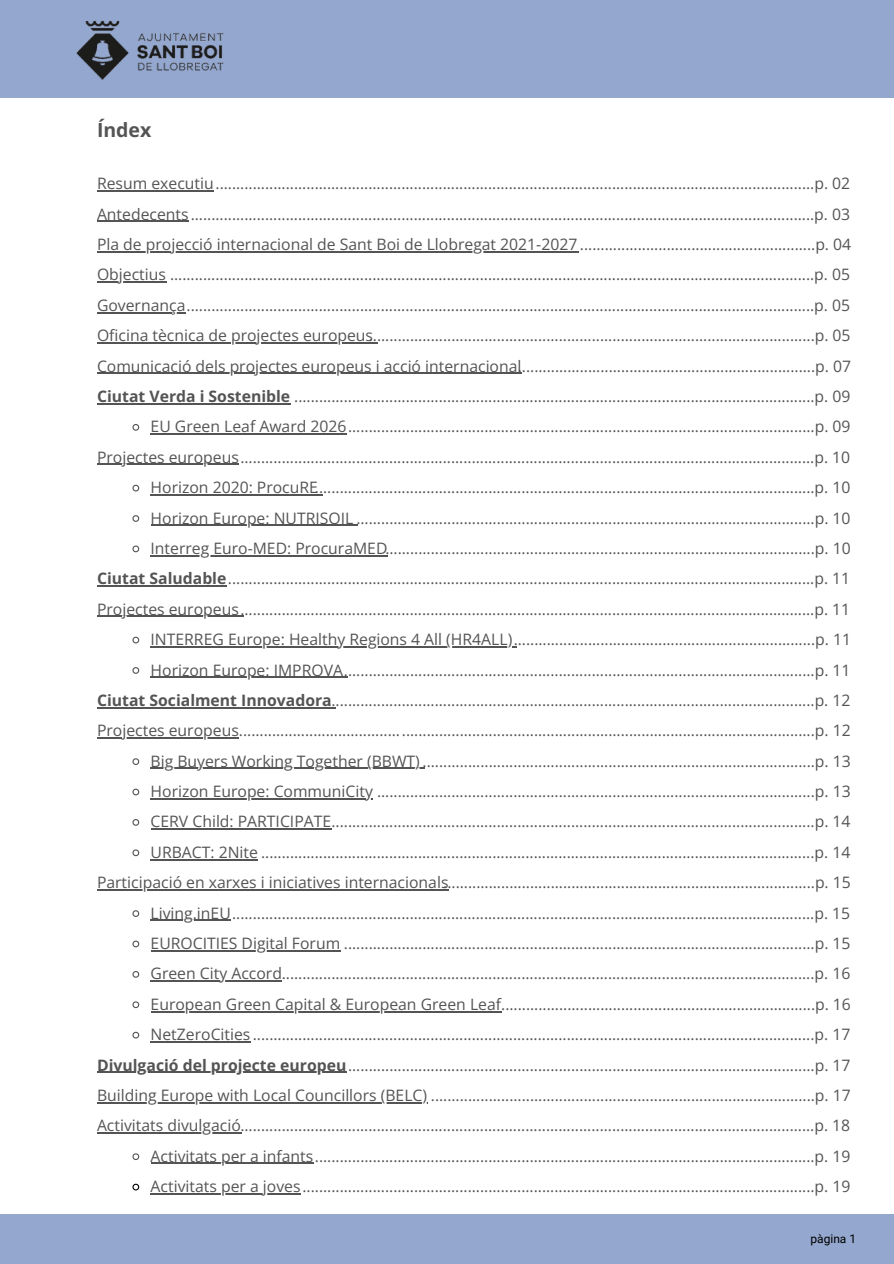
<style>
.page{position:relative;width:894px;height:1264px;background:#fff}
.page>*{position:absolute;margin:0;border:0;box-sizing:border-box;transform-origin:0 0}
.t1{font:700 19.5px "Open Sans";color:#545454}
.t2{font:15.75px/30.3px "Open Sans";color:#545454;text-align:right}
.t3{font:700 15.75px "Open Sans";color:#545454}
.t4{font:12px "Roboto";color:#000}
.s1{font-weight:700}
</style>
<div class="page">
<div style="left:0;top:0;width:893px;height:97px;background:#94a7ce"></div>
<hr style="left:97px;top:190px;width:117px;height:1px;background:#545454">
<hr style="left:97px;top:221px;width:92px;height:1px;background:#545454">
<hr style="left:97px;top:251px;width:481px;height:1px;background:#545454">
<hr style="left:97px;top:281px;width:69px;height:2px;background:#545454">
<hr style="left:97px;top:312px;width:88px;height:1px;background:#545454">
<hr style="left:97px;top:342px;width:276px;height:1px;background:#545454">
<hr style="left:97px;top:373px;width:425px;height:1px;background:#545454">
<hr style="left:97px;top:403px;width:193px;height:1px;background:#545454">
<svg style="left:132px;top:424px;width:8px;height:7px"></svg>
<hr style="left:150px;top:433px;width:196px;height:1px;background:#545454">
<hr style="left:97px;top:464px;width:142px;height:1px;background:#545454">
<svg style="left:132px;top:484px;width:8px;height:8px"></svg>
<hr style="left:150px;top:494px;width:168px;height:1px;background:#545454">
<svg style="left:132px;top:515px;width:8px;height:7px"></svg>
<hr style="left:150px;top:524px;width:203px;height:2px;background:#545454">
<svg style="left:132px;top:545px;width:8px;height:8px"></svg>
<hr style="left:150px;top:555px;width:237px;height:1px;background:#545454">
<hr style="left:97px;top:585px;width:129px;height:1px;background:#545454">
<hr style="left:97px;top:616px;width:142px;height:1px;background:#545454">
<svg style="left:132px;top:636px;width:8px;height:8px"></svg>
<hr style="left:150px;top:646px;width:362px;height:1px;background:#545454">
<svg style="left:132px;top:667px;width:8px;height:7px"></svg>
<hr style="left:150px;top:676px;width:193px;height:1px;background:#545454">
<hr style="left:97px;top:707px;width:235px;height:1px;background:#545454">
<hr style="left:97px;top:737px;width:142px;height:1px;background:#545454">
<svg style="left:132px;top:758px;width:8px;height:7px"></svg>
<hr style="left:150px;top:767px;width:270px;height:2px;background:#545454">
<svg style="left:132px;top:788px;width:8px;height:8px"></svg>
<hr style="left:150px;top:798px;width:223px;height:1px;background:#545454">
<svg style="left:132px;top:819px;width:8px;height:7px"></svg>
<hr style="left:150px;top:828px;width:181px;height:1px;background:#545454">
<svg style="left:132px;top:849px;width:8px;height:8px"></svg>
<hr style="left:150px;top:859px;width:108px;height:1px;background:#545454">
<hr style="left:97px;top:889px;width:352px;height:1px;background:#545454">
<svg style="left:132px;top:910px;width:8px;height:7px"></svg>
<hr style="left:150px;top:919px;width:81px;height:1px;background:#545454">
<svg style="left:132px;top:940px;width:8px;height:8px"></svg>
<hr style="left:150px;top:950px;width:190px;height:1px;background:#545454">
<svg style="left:132px;top:971px;width:8px;height:7px"></svg>
<hr style="left:150px;top:980px;width:132px;height:1px;background:#545454">
<svg style="left:132px;top:1001px;width:8px;height:7px"></svg>
<hr style="left:150px;top:1010px;width:351px;height:2px;background:#545454">
<svg style="left:132px;top:1031px;width:8px;height:8px"></svg>
<hr style="left:150px;top:1041px;width:100px;height:1px;background:#545454">
<hr style="left:97px;top:1071px;width:249px;height:1px;background:#545454">
<hr style="left:97px;top:1102px;width:330px;height:1px;background:#545454">
<hr style="left:97px;top:1132px;width:144px;height:1px;background:#545454">
<svg style="left:132px;top:1153px;width:8px;height:7px"></svg>
<hr style="left:150px;top:1162px;width:163px;height:1px;background:#545454">
<svg style="left:132px;top:1183px;width:8px;height:8px"></svg>
<hr style="left:150px;top:1193px;width:151px;height:1px;background:#545454">
<img style="left:76px;top:21px;width:148px;height:59px">
<div style="left:0;top:1213px;width:893px;height:50px;background:#94a7ce"></div>
<p class="t1" style="left:97px;top:116px;width:56px">Índex</p>
<h1 class="t2" style="left:97px;top:168px;width:754px;text-align:left">Resum executiu.................................................................................................................................................p. 02<br>Antedecents.......................................................................................................................................................p. 03</h1>
<h2 class="t2" style="left:97px;top:229px;width:755px">Pla de projecció internacional de Sant Boi de Llobregat 2021-2027 .........................................................p. 04</h2>
<p class="t2" style="left:97px;top:259px;width:754px">Objectius ............................................................................................................................................................p. 05</p>
<h2 class="t2" style="left:97px;top:289px;width:754px">Governança........................................................................................................................................................p. 05</h2>
<p class="t2" style="left:97px;top:320px;width:277px">Oficina tècnica de projectes europeus</p>
<p class="t2" style="left:97px;top:350px;width:426px">Comunicació dels projectes europeus i acció internacional</p>
<p class="t2" style="left:97px;top:381px;width:754px"><span class="s1">Ciutat Verda i Sostenible</span> ..............................................................................................................................p. 09</p>
<p class="t2" style="left:150px;top:411px;width:701px">EU Green Leaf Award 2026.................................................................................................................p. 09</p>
<p class="t2" style="left:97px;top:441px;width:754px">Projectes europeus...........................................................................................................................................p. 10</p>
<h2 class="t2" style="left:150px;top:472px;width:169px">Horizon 2020: ProcuRE</h2>
<p class="t2" style="left:150px;top:502px;width:701px">Horizon Europe: NUTRISOIL ...............................................................................................................p. 10</p>
<p class="t2" style="left:150px;top:532px;width:701px">Interreg Euro-MED: ProcuraMED........................................................................................................p. 10</p>
<h2 class="t2" style="left:97px;top:563px;width:754px"><span class="s1">Ciutat Saludable</span>..............................................................................................................................................p. 11</h2>
<p class="t2" style="left:97px;top:593px;width:755px">Projectes europeus...........................................................................................................................................p. 11<br>INTERREG Europe: Healthy Regions 4 All (HR4ALL).........................................................................p. 11</p>
<p class="t2" style="left:150px;top:654px;width:701px">Horizon Europe: IMPROVA..................................................................................................................p. 11</p>
<p class="t3" style="left:97px;top:689px;width:236px">Ciutat Socialment Innovadora</p>
<h2 class="t2" style="left:97px;top:715px;width:755px">Projectes europeus...........................................................................................................................................p. 12<br>Big Buyers Working Together (BBWT) ...............................................................................................p. 13</h2>
<p class="t2" style="left:150px;top:775px;width:701px">Horizon Europe: CommuniCity ..........................................................................................................p. 13</p>
<p class="t2" style="left:150px;top:806px;width:701px">CERV Child: PARTICIPATE.....................................................................................................................p. 14</p>
<p class="t2" style="left:150px;top:836px;width:701px">URBACT: 2Nite ......................................................................................................................................p. 14</p>
<p class="t2" style="left:97px;top:867px;width:353px">Participació en xarxes i iniciatives internacionals</p>
<p class="t2" style="left:150px;top:897px;width:701px">Living.inEU.............................................................................................................................................p. 15</p>
<h2 class="t2" style="left:150px;top:927px;width:701px">EUROCITIES Digital Forum ..................................................................................................................p. 15</h2>
<p class="t2" style="left:150px;top:958px;width:701px">Green City Accord.................................................................................................................................p. 16</p>
<p class="t2" style="left:150px;top:988px;width:701px">European Green Capital &amp; European Green Leaf............................................................................p. 16</p>
<h2 class="t2" style="left:150px;top:1018px;width:701px">NetZeroCities........................................................................................................................................p. 17</h2>
<p class="t2" style="left:97px;top:1049px;width:754px"><span class="s1">Divulgació del projecte europeu</span>.................................................................................................................p. 17</p>
<p class="t2" style="left:97px;top:1079px;width:755px">Building Europe with Local Councillors (BELC) .............................................................................................p. 17</p>
<p class="t2" style="left:150px;top:1110px;width:701px;text-align:justify;text-indent:-54px">Activitats divulgació...........................................................................................................................................p. 18<br>Activitats per a infants.........................................................................................................................p. 19<br>Activitats per a joves............................................................................................................................p. 19</p>
<p class="t2" style="left:368px;top:320px;width:483px">............................................................................................................p. 05 ........................................................................p. 07</p>
<p class="t2" style="left:315px;top:472px;width:537px">.........................................................................................................................p. 10</p>
<p class="t2" style="left:327px;top:684px;width:524px">......................................................................................................................p. 12</p>
<p class="t2" style="left:443px;top:867px;width:409px">..........................................................................................p. 15</p>
<p class="t4" style="left:810px;top:1231px;width:47px">pàgina 1</p>
</div>
